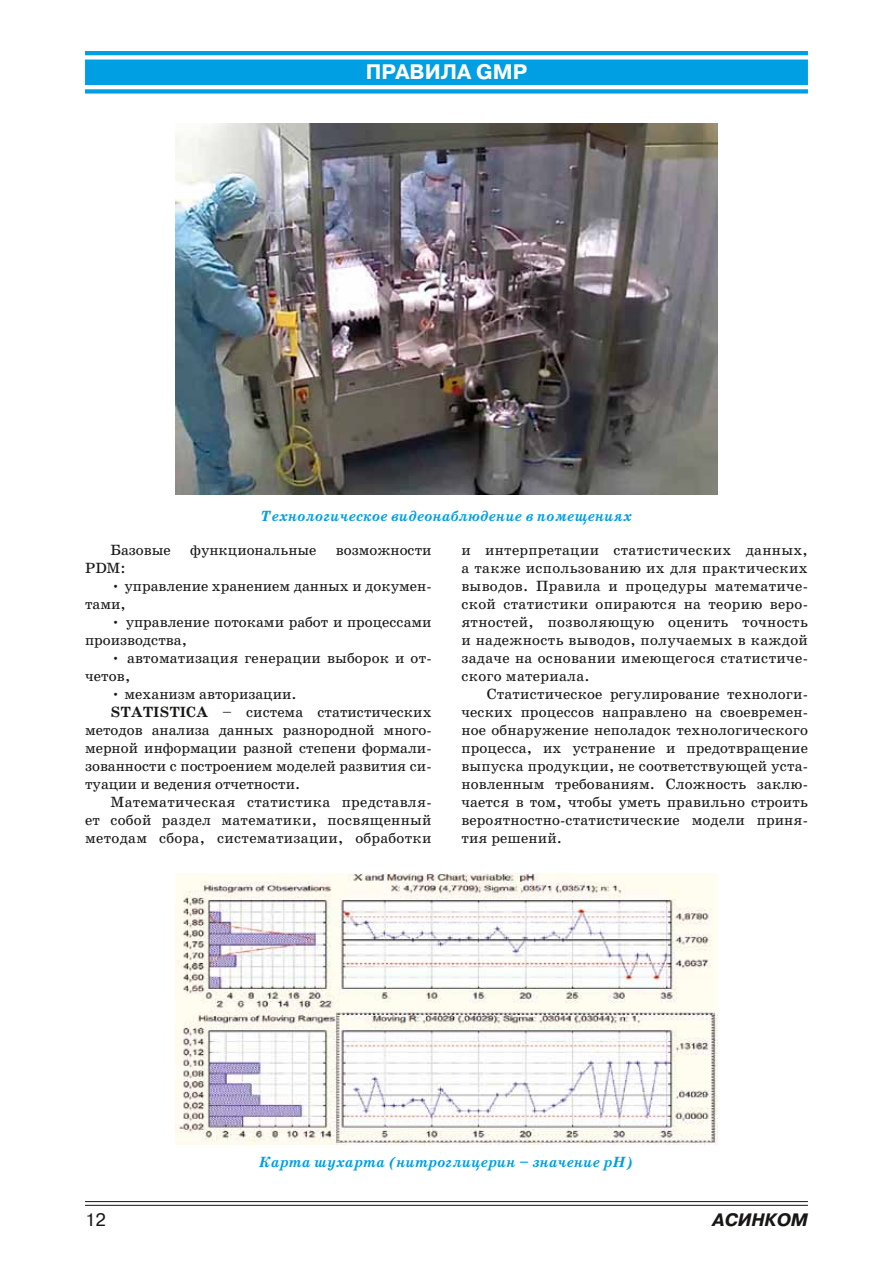
<style>
.page{position:relative;width:893px;height:1263px;background:#fff}
.page>*{position:absolute;margin:0;border:0;box-sizing:border-box;transform-origin:0 0}
.t1{font:700 21px "Pragmatica C";color:#fff}
.t2{font:italic 700 18px "Pragmatica C";color:#181716}
.t3{font:18px "Pragmatica C";color:#181716}
.t4{font:15px/18px "School Book C";color:#181716}
.t5{font:15px "School Book C";letter-spacing:.02em;color:#181716}
.t6{font:italic 700 15px "School Book C";color:#009ee3}
.s1{font-weight:700}
</style>
<div class="page">
<svg style="left:85px;top:51px;width:723px;height:43px"></svg>
<hr style="left:85px;top:1201px;width:723px;height:1px;background:#181716">
<hr style="left:85px;top:1205px;width:723px;height:1px;background:#181716">
<img style="left:175px;top:123px;width:542px;height:371px">
<img style="left:175px;top:873px;width:542px;height:271px">
<h1 class="t1" style="left:366px;top:61px;width:163px">ПРАВИЛА GMP</h1>
<p class="t6" style="left:261px;top:507px;width:373px">Технологическое видеонаблюдение в помещениях</p>
<p class="t4" style="left:461px;top:541px;width:348px;text-align:justify">и интерпретации статистических данных, а также использованию их для практических выводов. Правила и процедуры математиче&shy;ской статистики опираются на теорию веро&shy;ятностей, позволяющую оценить точность и надежность выводов, получаемых в каждой задаче на основании имеющегося статистиче&shy;ского материала.</p>
<p class="t4" style="left:461px;top:685px;width:348px;text-align:justify;text-indent:26px">Статистическое регулирование технологи&shy;ческих процессов направлено на своевремен&shy;ное обнаружение неполадок технологического процесса, их устранение и предотвращение выпуска продукции, не соответствующей уста&shy;новленным требованиям. Сложность заклю&shy;чается в том, чтобы уметь правильно строить вероятностно-статистические модели приня&shy;тия решений.</p>
<p class="t4" style="left:111px;top:541px;width:62px">Базовые</p>
<p class="t4" style="left:190px;top:541px;width:128px">функциональные</p>
<p class="t4" style="left:336px;top:541px;width:97px">возможности</p>
<p class="t4" style="left:85px;top:559px;width:42px">PDM:</p>
<p class="t4" style="left:85px;top:577px;width:348px;text-indent:26px">• управление хранением данных и докумен&shy;тами,</p>
<p class="t4" style="left:85px;top:613px;width:348px;text-indent:26px">• управление потоками работ и процессами производства,</p>
<p class="t4" style="left:85px;top:649px;width:348px;text-indent:26px">• автоматизация генерации выборок и от&shy;четов,</p>
<p class="t4" style="left:111px;top:685px;width:188px">• механизм авторизации.</p>
<p class="t4" style="left:111px;top:703px;width:323px"><span class="s1">STATISTICA</span> – система статистических</p>
<p class="t4" style="left:85px;top:721px;width:348px">методов анализа данных разнородной много-</p>
<p class="t4" style="left:85px;top:739px;width:348px">мерной информации разной степени формали-</p>
<p class="t4" style="left:85px;top:757px;width:348px">зованности с построением моделей развития си-</p>
<p class="t4" style="left:85px;top:775px;width:217px">туации и ведения отчетности.</p>
<p class="t5" style="left:111px;top:794px;width:323px">Математическая статистика представля-</p>
<p class="t5" style="left:85px;top:812px;width:348px">ет собой раздел математики, посвященный</p>
<p class="t5" style="left:85px;top:830px;width:348px">методам сбора, систематизации, обработки</p>
<p class="t6" style="left:259px;top:1153px;width:376px">Карта шухарта (нитроглицерин – значение pH)</p>
<p class="t3" style="left:85px;top:1210px;width:22px">12</p>
<p class="t2" style="left:712px;top:1210px;width:97px">АСИНКОМ</p>
</div>
